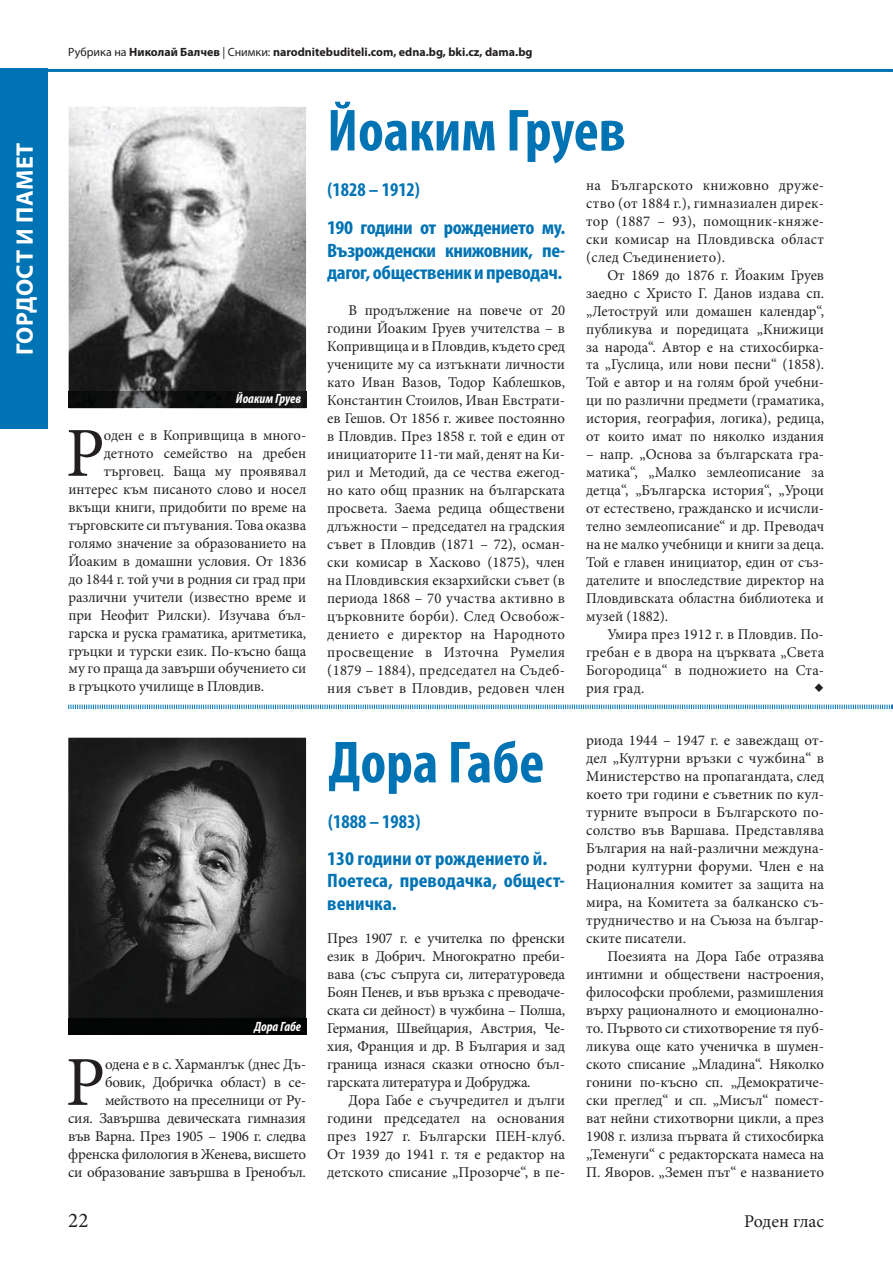
<style>
.page{position:relative;width:893px;height:1263px;background:#fff}
.page>*{position:absolute;margin:0;border:0;box-sizing:border-box;transform-origin:0 0}
.t1{font:70.2px "Minion Pro";color:#231f20}
.t2{font:700 condensed 59.85px "Myriad Pro";color:#0073b4}
.t3{font:700 24px "Myriad Pro";letter-spacing:.02em;color:#fff}
.t4{font:21px "Minion Pro";color:#231f20}
.t5{font:700 condensed 19.5px/22.5px "Myriad Pro";letter-spacing:-.005em;color:#0073b4;text-align:justify;scale:1.08 1}
.t6{font:700 condensed 19.5px "Myriad Pro";letter-spacing:-.005em;color:#0073b4}
.t7{font:18px "Minion Pro";letter-spacing:-.005em;color:#231f20}
.t8{font:15px/18px "Minion Pro";letter-spacing:-.005em;color:#231f20;text-align:justify}
.t9{font:italic 700 condensed 13.5px "Myriad Pro";color:#fff}
.t10{font:700 12px "Myriad Pro";color:#231f20}
.s1{font-weight:400}
</style>
<div class="page">
<img style="left:69px;top:107px;width:237px;height:284px">
<img style="left:68px;top:738px;width:238px;height:280px">
<div style="left:0;top:69px;width:47px;height:360px;background:#0073b4"></div>
<hr style="left:0;top:69px;width:892px;height:3px;background:#0073b4">
<svg style="left:68px;top:391px;width:1px;height:17px"></svg>
<img style="left:69px;top:391px;width:237px;height:17px">
<div style="left:68px;top:1018px;width:238px;height:17px;background:#040505"></div>
<svg style="left:68px;top:705px;width:825px;height:4px"></svg>
<h3 class="t3" style="left:16px;top:355px;width:213px;rotate:-90deg">ГОРДОСТ И ПАМЕТ</h3>
<p class="t10" style="left:68px;top:48px;width:466px"><span class="s1">Рубрика на</span> Николай Балчев <span class="s1">| Снимки:</span> narodnitebuditeli.com, edna.bg, bki.cz, dama.bg</p>
<p class="t9" style="left:236px;top:391px;width:67px">Йоаким Груев</p>
<h1 class="t1" style="left:66px;top:411px;width:40px">Р</h1>
<p class="t8" style="left:104px;top:426px;width:204px">оден е в Копривщица в много-</p>
<p class="t8" style="left:104px;top:444px;width:204px">детното семейство на дребен</p>
<p class="t8" style="left:104px;top:462px;width:204px">търговец. Баща му проявявал</p>
<p class="t8" style="left:68px;top:480px;width:239px">интерес към писаното слово и носел</p>
<p class="t8" style="left:68px;top:498px;width:239px">вкъщи книги, придобити по време на</p>
<p class="t8" style="left:68px;top:516px;width:239px">търговските си пътувания. Това оказва</p>
<p class="t8" style="left:68px;top:534px;width:239px">голямо значение за образованието на</p>
<p class="t8" style="left:68px;top:551px;width:239px">Йоаким в домашни условия. От 1836</p>
<p class="t8" style="left:68px;top:569px;width:239px">до 1844 г. той учи в родния си град при</p>
<p class="t8" style="left:68px;top:587px;width:239px">различни учители (известно време и</p>
<p class="t8" style="left:68px;top:605px;width:239px">при Неофит Рилски). Изучава бъл-</p>
<p class="t8" style="left:68px;top:623px;width:239px">гарска и руска граматика, аритметика,</p>
<p class="t8" style="left:68px;top:641px;width:239px">гръцки и турски език. По-късно баща</p>
<p class="t8" style="left:68px;top:659px;width:239px">му го праща да завърши обучението си</p>
<p class="t8" style="left:68px;top:677px;width:197px">в гръцкото училище в Пловдив.</p>
<p class="t9" style="left:254px;top:1018px;width:49px">Дора Габе</p>
<p class="t8" style="left:68px;top:1055px;width:239px;text-align:right">одена е в с. Харманлък (днес Дъ&shy;бовик, Добричка област) в се&shy;мейството на преселници от Ру-<br>сия. Завършва девическата гимназия във Варна. През 1905 – 1906 г. следва френска филология в Женева, висшето си образование завършва в Гренобъл.</p>
<h1 class="t1" style="left:65px;top:1040px;width:41px">Р</h1>
<h2 class="t2" style="left:327px;top:95px;width:300px">Йоаким Груев</h2>
<h3 class="t6" style="left:328px;top:177px;width:94px">(1828 – 1912)</h3>
<h3 class="t5" style="left:327px;top:216px;width:222px">190 години от рождението му.<br>Възрожденски книжовник, пе&shy;дагог, общественик и преводач.</h3>
<p class="t8" style="left:327px;top:301px;width:239px;text-indent:21px">В продължение на повече от 20 години Йоаким Груев учителства – в Копривщица и в Пловдив, където сред учениците му са изтъкнати личности като Иван Вазов, Тодор Каблешков, Константин Стоилов, Иван Евстрати&shy;ев Гешов. От 1856 г. живее постоянно в Пловдив. През 1858 г. той е един от инициаторите 11-ти май, денят на Ки&shy;рил и Методий, да се чества ежегод&shy;но като общ празник на българската просвета. Заема редица обществени длъжности – председател на градския съвет в Пловдив (1871 – 72), осман&shy;ски комисар в Хасково (1875), член на Пловдивския екзархийски съвет (в периода 1868 – 70 участва активно в църковните борби). След Освобож&shy;дението е директор на Народното просвещение в Източна Румелия (1879 – 1884), председател на Съдеб&shy;ния съвет в Пловдив, редовен член</p>
<h2 class="t2" style="left:328px;top:727px;width:218px">Дора Габе</h2>
<h3 class="t6" style="left:328px;top:810px;width:94px">(1888 – 1983)</h3>
<h3 class="t5" style="left:327px;top:847px;width:222px;text-align:left">130 години от рождението й.<br>Поетеса, преводачка, общест&shy;веничка.</h3>
<p class="t8" style="left:327px;top:929px;width:239px">През 1907 г. е учителка по френски език в Добрич. Многократно преби&shy;вава (със съпруга си, литературоведа Боян Пенев, и във връзка с преводаче&shy;ската си дейност) в чужбина – Полша, Германия, Швейцария, Австрия, Че&shy;хия, Франция и др. В България и зад граница изнася сказки относно бъл&shy;гарската литература и Добруджа.</p>
<p class="t8" style="left:327px;top:1091px;width:239px;text-indent:21px">Дора Габе е съучредител и дълги години председател на основания през 1927 г. Български ПЕН-клуб.<br>От 1939 до 1941 г. тя е редактор на детското списание „Прозорче“, в пе-</p>
<p class="t8" style="left:586px;top:176px;width:239px">на Българското книжовно друже&shy;ство (от 1884 г.), гимназиален дирек&shy;тор (1887 – 93), помощник-княже&shy;ски комисар на Пловдивска област (след Съединението).</p>
<p class="t8" style="left:586px;top:265px;width:239px;text-indent:21px">От 1869 до 1876 г. Йоаким Груев заедно с Христо Г. Данов издава сп. „Летоструй или домашен календар“, публикува и поредицата „Книжици за народа“. Автор е на стихосбирка&shy;та „Гуслица, или нови песни“ (1858).<br>Той е автор и на голям брой учебни&shy;ци по различни предмети (граматика, история, география, логика), редица, от които имат по няколко издания</p>
<p class="t8" style="left:586px;top:445px;width:239px">– напр. „Основа за българската гра&shy;матика“, „Малко землеописание за детца“, „Българска история“, „Уроци от естествено, гражданско и исчисли&shy;телно землеописание“ и др. Преводач на не малко учебници и книги за деца.<br>Той е главен инициатор, един от съз&shy;дателите и впоследствие директор на Пловдивската областна библиотека и музей (1882).</p>
<p class="t8" style="left:586px;top:625px;width:239px;text-indent:21px">Умира през 1912 г. в Пловдив. По&shy;гребан е в двора на църквата „Света Богородица“ в подножието на Ста&shy;рия град.</p>
<h3 class="t4" style="left:814px;top:673px;width:11px">◆</h3>
<p class="t8" style="left:586px;top:731px;width:239px">риода 1944 – 1947 г. е завеждащ от&shy;дел „Културни връзки с чужбина“ в Министерство на пропагандата, след което три години е съветник по кул&shy;турните въпроси в Българското по&shy;солство във Варшава. Представлява България на най-различни междуна&shy;родни културни форуми. Член е на Националния комитет за защита на мира, на Комитета за балканско съ&shy;трудничество и на Съюза на българ&shy;ските писатели.</p>
<p class="t8" style="left:586px;top:947px;width:239px;text-indent:21px">Поезията на Дора Габе отразява интимни и обществени настроения, философски проблеми, размишления върху рационалното и емоционално&shy;то. Първото си стихотворение тя пуб&shy;ликува още като ученичка в шумен&shy;ското списание „Младина“. Няколко гонини по-късно сп. „Демократиче&shy;ски преглед“ и сп. „Мисъл“ помест&shy;ват нейни стихотворни цикли, а през 1908 г. излиза първата й стихосбирка „Теменуги“ с редакторската намеса на П. Яворов. „Земен път“ е названието</p>
<h3 class="t4" style="left:68px;top:1208px;width:22px">22</h3>
<p class="t7" style="left:744px;top:1210px;width:81px">Роден глас</p>
</div>
